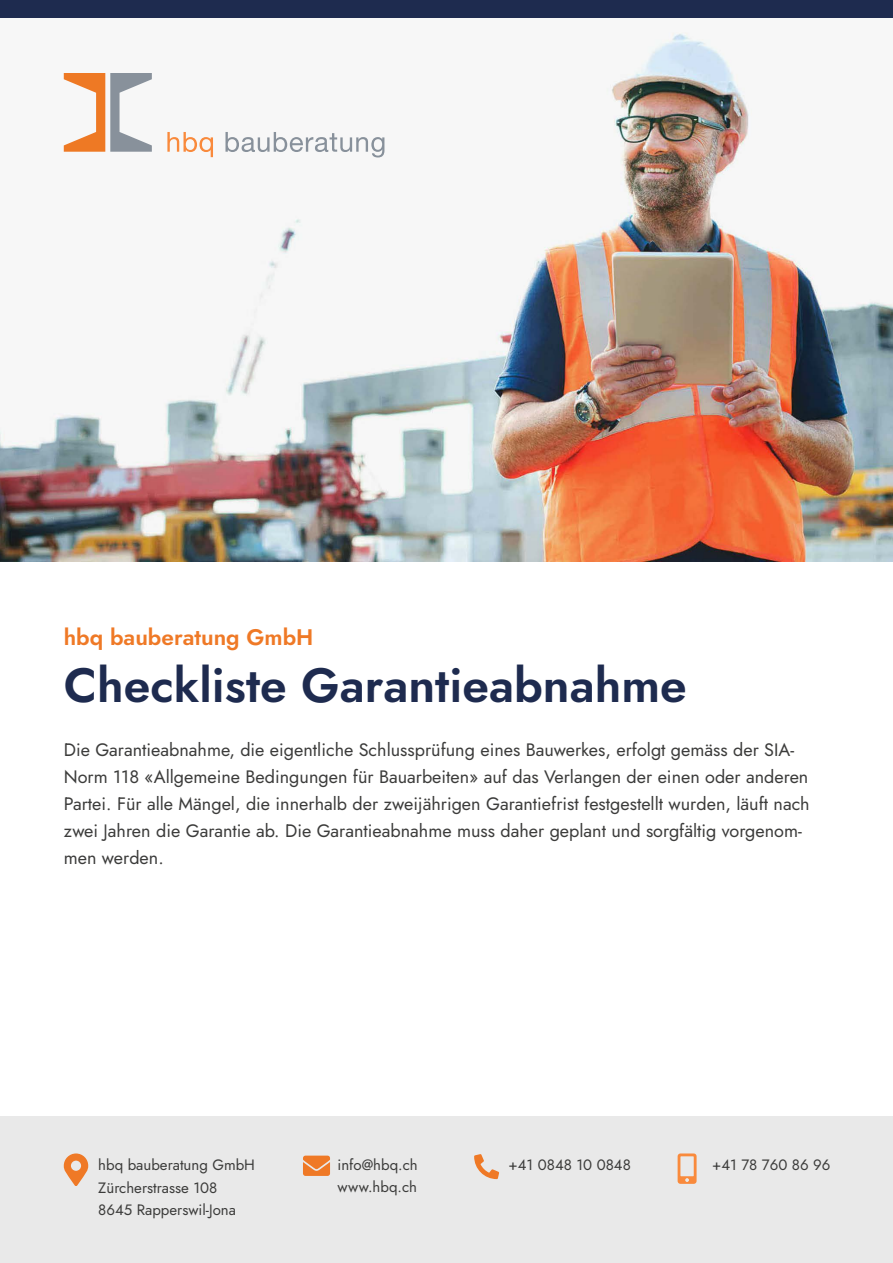
<style>
.page{position:relative;width:893px;height:1263px;background:#fff}
.page>*{position:absolute;margin:0;border:0;box-sizing:border-box;transform-origin:0 0}
.t1{font:600 48px "Jost";color:#1e2b4f}
.t2{font:600 22.5px "Jost";color:#ef7926}
.t3{font:18px/27px "Jost";color:#3c3c3b}
.t4{font:15px/22.5px "Jost";color:#3c3c3b}
</style>
<div class="page">
<div style="left:0;top:1117px;width:893px;height:146px;background:#e9e9e9"></div>
<img style="left:0;top:32px;width:893px;height:529px">
<svg style="left:64px;top:73px;width:88px;height:79px"></svg>
<svg style="left:225px;top:132px;width:159px;height:25px"></svg>
<svg style="left:167px;top:132px;width:46px;height:25px"></svg>
<svg style="left:64px;top:1153px;width:24px;height:33px"></svg>
<svg style="left:474px;top:1154px;width:25px;height:25px"></svg>
<svg style="left:678px;top:1153px;width:19px;height:31px"></svg>
<svg style="left:303px;top:1155px;width:27px;height:21px"></svg>
<div style="left:0;top:0;width:893px;height:18px;background:#1e2b4f"></div>
<p class="t2" style="left:64px;top:621px;width:251px">hbq bauberatung GmbH</p>
<h1 class="t1" style="left:64px;top:653px;width:625px">Checkliste Garantieabnahme</h1>
<p class="t3" style="left:64px;top:736px;width:747px">Die Garantieabnahme, die eigentliche Schlussprüfung eines Bauwerkes, erfolgt gemäss der SIA-Norm 118 «Allgemeine Bedingungen für Bauarbeiten» auf das Verlangen der einen oder anderen Partei. Für alle Mängel, die innerhalb der zweijährigen Garantiefrist festgestellt wurden, läuft nach zwei Jahren die Garantie ab. Die Garantieabnahme muss daher geplant und sorgfältig vorgenom&shy;men werden.</p>
<p class="t4" style="left:98px;top:1154px;width:158px">hbq bauberatung GmbH<br>Zürcherstrasse 108<br>8645 Rapperswil-Jona</p>
<p class="t4" style="left:337px;top:1153px;width:82px">info@hbq.ch</p>
<p class="t4" style="left:509px;top:1153px;width:124px">+41 0848 10 0848</p>
<p class="t4" style="left:712px;top:1154px;width:120px">+41 78 760 86 96</p>
<p class="t4" style="left:337px;top:1176px;width:81px">www.hbq.ch</p>
</div>
